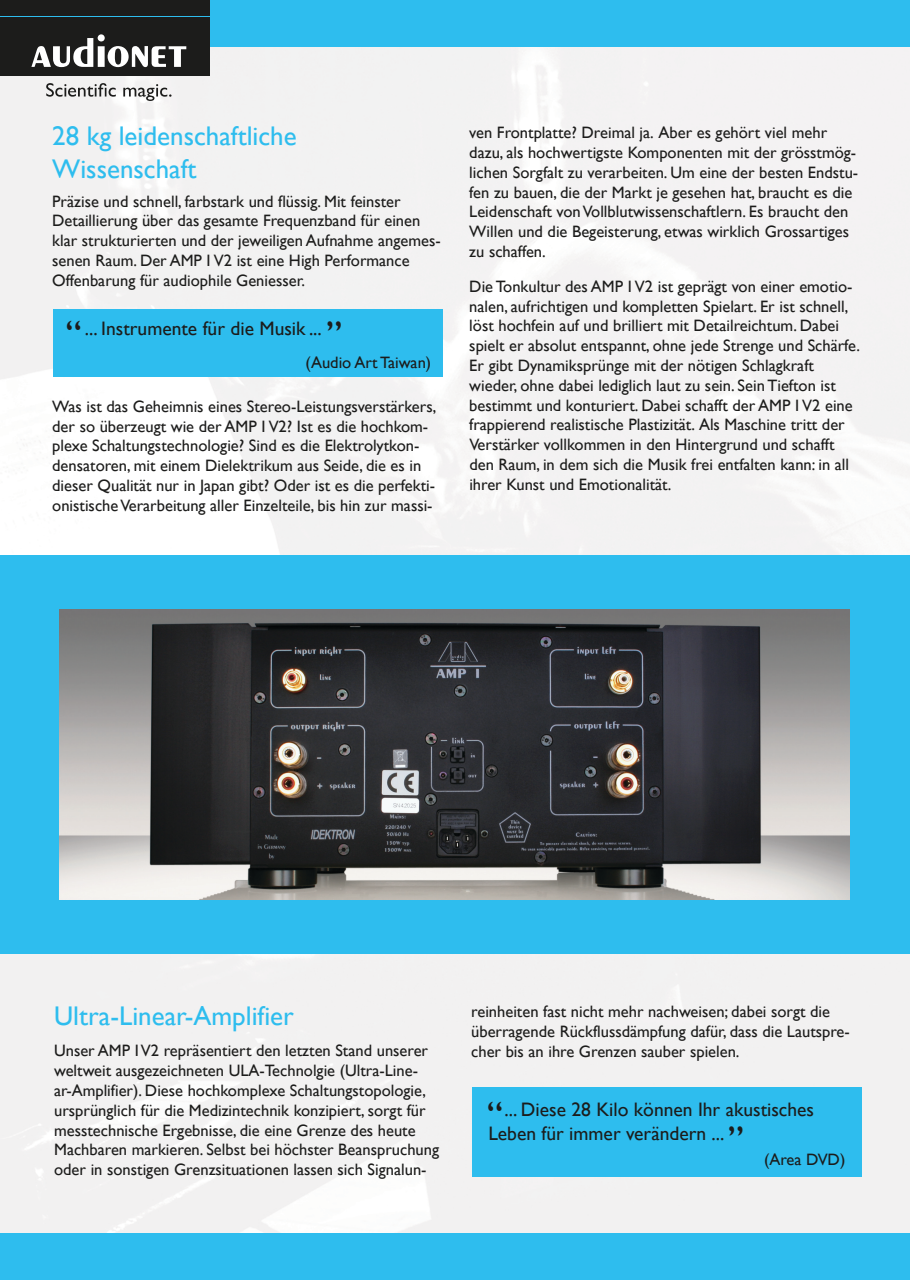
<style>
.page{position:relative;width:910px;height:1280px;background:#fff}
.page>*{position:absolute;margin:0;border:0;box-sizing:border-box;transform-origin:0 0}
.t1{font:37.5px "Gill Sans";color:#1c1c1b}
.t2{font:27px/32.4px "Gill Sans";color:#2ebdee}
.t3{font:19.5px/23.4px "Gill Sans";color:#1c1c1b}
.t4{font:16.5px/19.8px "Gill Sans";color:#1c1c1b}
</style>
<div class="page">
<img style="left:0;top:47px;width:910px;height:1186px">
<div style="left:9px;top:0;width:901px;height:47px;background:#2ebdee"></div>
<div style="left:0;top:1233px;width:910px;height:47px;background:#2ebdee"></div>
<div style="left:472px;top:1087px;width:389px;height:90px;background:#2ebdee"></div>
<div style="left:0;top:556px;width:910px;height:398px;background:#2ebdee"></div>
<div style="left:54px;top:309px;width:389px;height:67px;background:#2ebdee"></div>
<div style="left:0;top:0;width:209px;height:75px;background:#1c1c1b"></div>
<svg style="left:31px;top:34px;width:155px;height:33px"></svg>
<hr style="left:0;top:16px;width:209px;height:1px;background:#2ebdee">
<svg style="left:46px;top:83px;width:70px;height:14px"></svg>
<svg style="left:123px;top:84px;width:49px;height:17px"></svg>
<img style="left:60px;top:610px;width:790px;height:290px">
<h2 class="t2" style="left:52px;top:120px;width:246px">28 kg leidenschaftliche<br>Wissenschaft</h2>
<p class="t4" style="left:52px;top:191px;width:390px">Präzise und schnell, farbstark und flüssig. Mit feinster Detaillierung über das gesamte Frequenzband für einen klar strukturierten und der jeweiligen Aufnahme angemes&shy;senen Raum. Der AMP I V2 ist eine High Performance Offenbarung für audiophile Geniesser.</p>
<h1 class="t1" style="left:66px;top:312px;width:18px">“</h1>
<h1 class="t1" style="left:326px;top:291px;width:18px">„</h1>
<p class="t3" style="left:85px;top:317px;width:238px">... Instrumente für die Musik ...</p>
<p class="t4" style="left:305px;top:352px;width:127px">(Audio Art Taiwan)</p>
<p class="t4" style="left:52px;top:396px;width:386px">Was ist das Geheimnis eines Stereo-Leistungsverstärkers, der so überzeugt wie der AMP I V2? Ist es die hochkom&shy;plexe Schaltungstechnologie? Sind es die Elektrolytkon&shy;densatoren, mit einem Dielektrikum aus Seide, die es in dieser Qualität nur in Japan gibt? Oder ist es die perfekti&shy;onistische Verarbeitung aller Einzelteile, bis hin zur massi-</p>
<p class="t4" style="left:469px;top:122px;width:390px">ven Frontplatte? Dreimal ja. Aber es gehört viel mehr dazu, als hochwertigste Komponenten mit der grösstmög&shy;lichen Sorgfalt zu verarbeiten. Um eine der besten Endstu&shy;fen zu bauen, die der Markt je gesehen hat, braucht es die Leidenschaft von Vollblutwissenschaftlern. Es braucht den Willen und die Begeisterung, etwas wirklich Grossartiges zu schaffen.</p>
<p class="t4" style="left:469px;top:276px;width:392px">Die Tonkultur des AMP I V2 ist geprägt von einer emotio&shy;nalen, aufrichtigen und kompletten Spielart. Er ist schnell, löst hochfein auf und brilliert mit Detailreichtum. Dabei spielt er absolut entspannt, ohne jede Strenge und Schärfe.<br>Er gibt Dynamiksprünge mit der nötigen Schlagkraft wieder, ohne dabei lediglich laut zu sein. Sein Tiefton ist bestimmt und konturiert. Dabei schafft der AMP I V2 eine frappierend realistische Plastizität. Als Maschine tritt der Verstärker vollkommen in den Hintergrund und schafft den Raum, in dem sich die Musik frei entfalten kann: in all ihrer Kunst und Emotionalität.</p>
<h2 class="t2" style="left:54px;top:999px;width:241px">Ultra-Linear-Amplifier</h2>
<p class="t4" style="left:54px;top:1041px;width:386px">Unser AMP I V2 repräsentiert den letzten Stand unserer weltweit ausgezeichneten ULA-Technolgie (Ultra-Line&shy;ar-Amplifier). Diese hochkomplexe Schaltungstopologie, ursprünglich für die Medizintechnik konzipiert, sorgt für messtechnische Ergebnisse, die eine Grenze des heute Machbaren markieren. Selbst bei höchster Beanspruchung oder in sonstigen Grenzsituationen lassen sich Signalun-</p>
<p class="t4" style="left:471px;top:1002px;width:380px">reinheiten fast nicht mehr nachweisen; dabei sorgt die überragende Rückflussdämpfung dafür, dass die Lautspre&shy;cher bis an ihre Grenzen sauber spielen.</p>
<h1 class="t1" style="left:487px;top:1093px;width:18px">“</h1>
<p class="t3" style="left:488px;top:1098px;width:327px;text-indent:16px">... Diese 28 Kilo können Ihr akustisches<br>Leben für immer verändern ...</p>
<h1 class="t1" style="left:727px;top:1096px;width:18px">„</h1>
<p class="t4" style="left:764px;top:1150px;width:83px">(Area DVD)</p>
</div>
